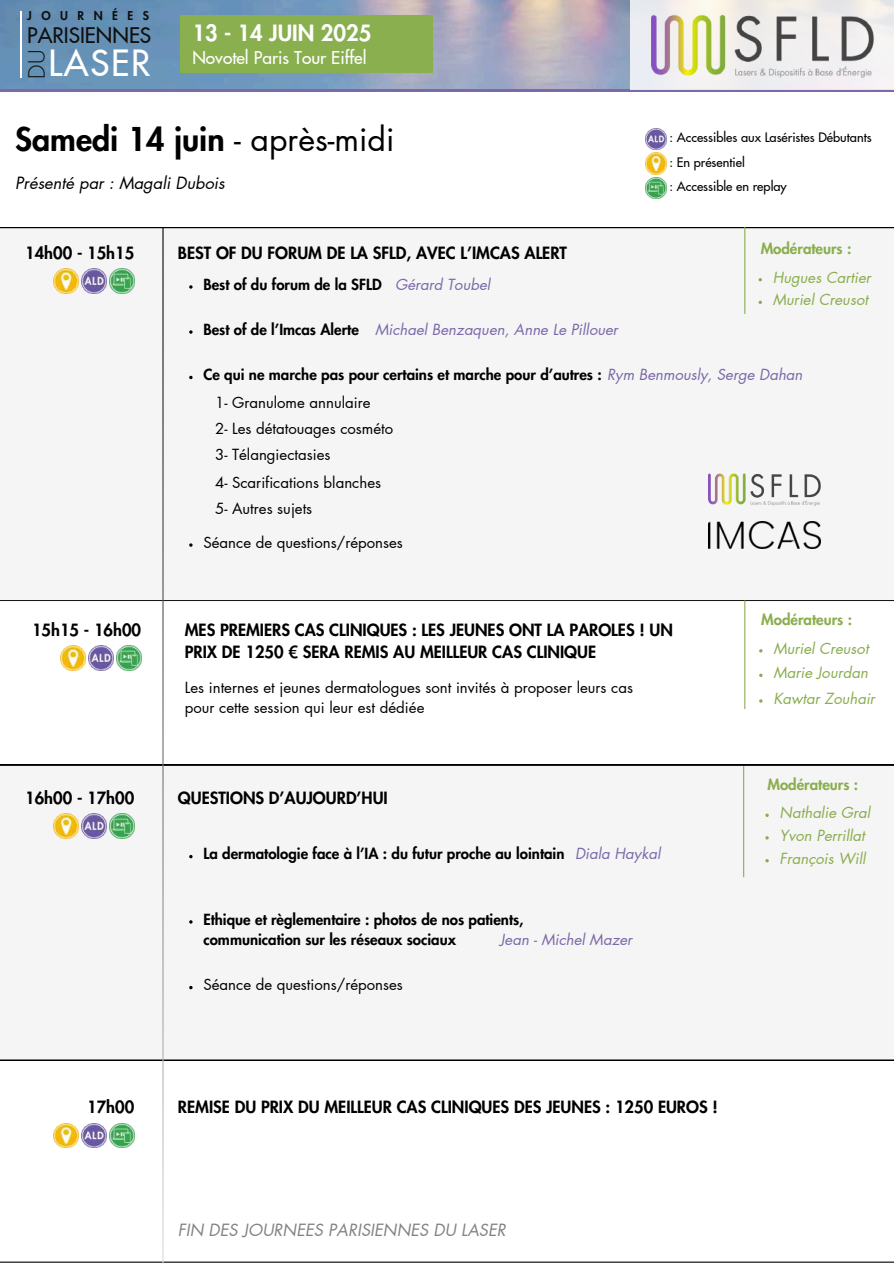
<style>
.page{position:relative;width:894px;height:1264px;background:#fff}
.page>*{position:absolute;margin:0;border:0;box-sizing:border-box;transform-origin:0 0}
.t1{font:500 35.4px "Futura LT Pro";letter-spacing:.05em;color:#fff}
.t2{font:800 32.1px "Futura LT Pro";color:#000}
.t3{font:300 22.05px "Futura LT Pro";color:#100f0d}
.t4{font:800 21.9px "Futura LT Pro";color:#fff}
.t5{font:500 21px "Futura LT Pro";color:#100f0d}
.t6{font:500 17.25px "Futura LT Pro";color:#fff}
.t7{font:800 16.5px/22.5px "Futura LT Pro";color:#000}
.t8{font:italic 16.5px "Futura LT Pro";color:#828282}
.t9{font:italic 16.5px "Futura LT Pro";color:#000}
.t10{font:15px/20.2px "Futura LT Pro";color:#000}
.t11{font:800 15px/20.2px "Futura LT Pro";color:#000}
.t12{font:italic 15px/22.5px "Futura LT Pro";color:#8aae4e}
.t13{font:italic 15px "Futura LT Pro";color:#7b69aa}
.t14{font:800 15px "Futura LT Pro";color:#8aae4e}
.t15{font:500 12.75px/24.6px "Futura LT Pro";color:#000}
.t16{font:800 11.85px "Futura LT Pro";letter-spacing:.8em;color:#100f0d}
.s1{font-weight:400}
.s2{font-weight:400;font-style:italic;color:#7b69aa}
</style>
<div class="page">
<hr style="left:0;top:1261px;width:893px;height:1px;background:#000">
<div style="left:0;top:86px;width:893px;height:6px;background:#7b69aa"></div>
<img style="left:0;top:0;width:630px;height:89px">
<hr style="left:20px;top:11px;width:2px;height:66px;background:#fff">
<div style="left:180px;top:15px;width:252px;height:58px;background:#89af4f"></div>
<div style="left:630px;top:0;width:263px;height:89px;background:linear-gradient(to right,#f0efee,#f2eded)"></div>
<img style="left:651px;top:13px;width:223px;height:64px">
<img style="left:645px;top:153px;width:21px;height:21px">
<img style="left:645px;top:128px;width:21px;height:21px">
<img style="left:645px;top:177px;width:21px;height:22px">
<div style="left:0;top:227px;width:893px;height:373px;background:#f5f5f5"></div>
<div style="left:0;top:764px;width:893px;height:296px;background:#f5f5f5"></div>
<hr style="left:162px;top:227px;width:1px;height:1036px;background:#fff">
<svg style="left:189px;top:285px;width:3px;height:4px"></svg>
<svg style="left:189px;top:330px;width:3px;height:4px"></svg>
<img style="left:54px;top:269px;width:25px;height:25px">
<img style="left:82px;top:269px;width:24px;height:25px">
<img style="left:110px;top:269px;width:24px;height:25px">
<img style="left:54px;top:813px;width:25px;height:25px">
<img style="left:82px;top:813px;width:24px;height:25px">
<img style="left:110px;top:813px;width:24px;height:25px">
<img style="left:54px;top:1123px;width:25px;height:24px">
<img style="left:82px;top:1123px;width:24px;height:24px">
<img style="left:110px;top:1123px;width:24px;height:24px">
<svg style="left:189px;top:985px;width:3px;height:4px"></svg>
<img style="left:708px;top:473px;width:117px;height:32px">
<img style="left:708px;top:521px;width:112px;height:27px">
<img style="left:61px;top:645px;width:25px;height:25px">
<img style="left:89px;top:645px;width:24px;height:25px">
<img style="left:116px;top:645px;width:25px;height:25px">
<hr style="left:744px;top:600px;width:1px;height:109px;background:#89af4f">
<svg style="left:758px;top:300px;width:3px;height:4px"></svg>
<hr style="left:744px;top:227px;width:1px;height:87px;background:#89af4f">
<svg style="left:765px;top:813px;width:3px;height:4px"></svg>
<hr style="left:742px;top:766px;width:2px;height:111px;background:#89af4f">
<p class="t16" style="left:27px;top:11px;width:123px">JOURNÉES</p>
<h3 class="t5" style="left:27px;top:26px;width:125px">PARISIENNES</h3>
<h3 class="t3" style="left:27px;top:79px;width:30px;rotate:-90deg">DU</h3>
<h1 class="t1" style="left:48px;top:47px;width:103px">LASER</h1>
<h3 class="t4" style="left:192px;top:23px;width:180px">13 - 14 JUIN 2025</h3>
<p class="t6" style="left:192px;top:49px;width:176px">Novotel Paris Tour Eiffel</p>
<h2 class="t2" style="left:15px;top:125px;width:380px">Samedi 14 juin <span class="s1">- après-midi</span></h2>
<p class="t9" style="left:15px;top:175px;width:211px">Présenté par : Magali Dubois</p>
<p class="t7" style="left:25px;top:242px;width:111px">14h00 - 15h15</p>
<p class="t7" style="left:178px;top:242px;width:390px">BEST OF DU FORUM DE LA SFLD, AVEC L’IMCAS ALERT</p>
<p class="t11" style="left:203px;top:275px;width:180px">Best of du forum de la SFLD</p>
<p class="t11" style="left:203px;top:320px;width:157px">Best of de l’Imcas Alerte</p>
<p class="t13" style="left:395px;top:277px;width:97px">Gérard Toubel</p>
<p class="t13" style="left:375px;top:322px;width:244px">Michael Benzaquen, Anne Le Pillouer</p>
<p class="t15" style="left:669px;top:126px;width:204px">: Accessibles aux Laséristes Débutants</p>
<p class="t15" style="left:669px;top:150px;width:119px">: En présentiel<br>: Accessible en replay</p>
<p class="t14" style="left:760px;top:242px;width:92px">Modérateurs :</p>
<p class="t12" style="left:772px;top:266px;width:99px">Hugues Cartier<br>Muriel Creusot</p>
<p class="t11" style="left:203px;top:365px;width:600px">Ce qui ne marche pas pour certains et marche pour d’autres : <span class="s2">Rym Benmously, Serge Dahan</span></p>
<p class="t10" style="left:215px;top:392px;width:157px">1- Granulome annulaire</p>
<p class="t10" style="left:215px;top:419px;width:179px">2- Les détatouages cosméto</p>
<p class="t10" style="left:215px;top:445px;width:117px">3- Télangiectasies</p>
<p class="t10" style="left:215px;top:473px;width:167px">4- Scarifications blanches</p>
<p class="t10" style="left:215px;top:499px;width:99px">5- Autres sujets</p>
<p class="t10" style="left:203px;top:533px;width:201px">Séance de questions/réponses</p>
<p class="t7" style="left:32px;top:619px;width:111px">15h15 - 16h00</p>
<p class="t7" style="left:185px;top:619px;width:489px">MES PREMIERS CAS CLINIQUES : LES JEUNES ONT LA PAROLES ! UN<br>PRIX DE 1250 € SERA REMIS AU MEILLEUR CAS CLINIQUE</p>
<p class="t10" style="left:185px;top:678px;width:449px">Les internes et jeunes dermatologues sont invités à proposer leurs cas pour cette session qui leur est dédiée</p>
<p class="t7" style="left:25px;top:787px;width:111px">16h00 - 17h00</p>
<p class="t7" style="left:87px;top:1096px;width:49px">17h00</p>
<p class="t7" style="left:178px;top:787px;width:211px">QUESTIONS D’AUJOURD’HUI</p>
<p class="t11" style="left:203px;top:844px;width:362px">La dermatologie face à l’IA : du futur proche au lointain</p>
<p class="t13" style="left:575px;top:847px;width:87px">Diala Haykal</p>
<p class="t11" style="left:203px;top:909px;width:321px">Ethique et règlementaire : photos de nos patients, communication sur les réseaux sociaux</p>
<p class="t10" style="left:203px;top:975px;width:201px">Séance de questions/réponses</p>
<p class="t13" style="left:499px;top:932px;width:134px">Jean - Michel Mazer</p>
<p class="t7" style="left:178px;top:1096px;width:541px">REMISE DU PRIX DU MEILLEUR CAS CLINIQUES DES JEUNES : 1250 EUROS !</p>
<p class="t8" style="left:178px;top:1222px;width:329px">FIN DES JOURNEES PARISIENNES DU LASER</p>
<p class="t14" style="left:761px;top:613px;width:92px">Modérateurs :</p>
<p class="t12" style="left:773px;top:662px;width:96px">Marie Jourdan</p>
<p class="t12" style="left:773px;top:637px;width:97px">Muriel Creusot</p>
<p class="t12" style="left:773px;top:687px;width:103px">Kawtar Zouhair</p>
<p class="t14" style="left:767px;top:777px;width:92px">Modérateurs :</p>
<p class="t12" style="left:779px;top:801px;width:92px">Nathalie Gral<br>Yvon Perrillat</p>
<p class="t12" style="left:779px;top:847px;width:87px">François Will</p>
</div>
